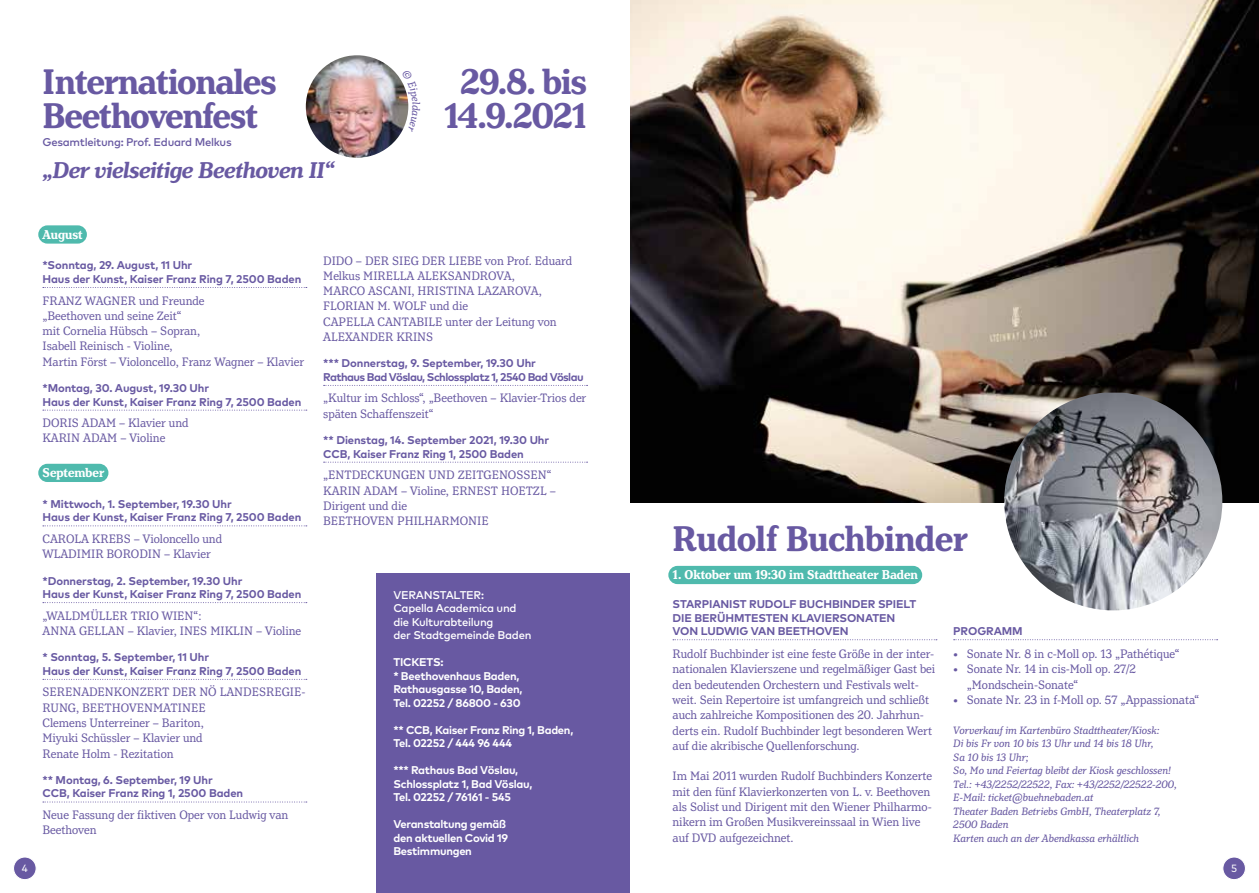
<style>
.page{position:relative;width:1259px;height:893px;background:#fff}
.page>*{position:absolute;margin:0;border:0;box-sizing:border-box;transform-origin:0 0}
.t1{font:700 condensed 37.5px/34.5px "Henriette";letter-spacing:-.02em;color:#6859a2}
.t2{font:700 condensed 37.5px "Henriette";color:#6859a2}
.t3{font:italic 700 24px "Henriette";letter-spacing:-.02em;color:#6859a2}
.t4{font:700 condensed 13.5px "Henriette";color:#fff}
.t5{font:condensed 12.9px/15.3px "Henriette";color:#6859a2}
.t6{font:700 11.25px/13.5px "Mark OT";letter-spacing:-.01em;color:#6859a2}
.t7{font:italic 11.25px/13.5px "Henriette";color:#6859a2}
.t8{font:700 11.25px/13.5px "Mark OT";letter-spacing:-.025em;color:#fff}
.t9{font:700 11.25px/13.5px "Mark OT";letter-spacing:-.05em;color:#6859a2}
.t10{font:500 11.25px/13.5px "Mark OT";letter-spacing:-.025em;color:#fff}
.t11{font:500 11.25px "Mark OT";letter-spacing:-.025em;color:#6859a2}
.t12{font:10.5px "Mark OT";color:#fff}
</style>
<div class="page">
<div style="left:376px;top:573px;width:253px;height:320px;background:#6859a2"></div>
<img style="left:306px;top:55px;width:102px;height:103px;border-radius:51px">
<div style="left:38px;top:225px;width:49px;height:19px;background:#4fbaad;border-radius:9px"></div>
<svg style="left:43px;top:287px;width:264px;height:1px"></svg>
<svg style="left:43px;top:410px;width:264px;height:1px"></svg>
<div style="left:38px;top:464px;width:70px;height:18px;background:#4fbaad;border-radius:9px"></div>
<svg style="left:43px;top:525px;width:264px;height:1px"></svg>
<svg style="left:43px;top:602px;width:264px;height:1px"></svg>
<svg style="left:43px;top:679px;width:264px;height:1px"></svg>
<svg style="left:43px;top:802px;width:264px;height:1px"></svg>
<svg style="left:324px;top:385px;width:263px;height:1px"></svg>
<svg style="left:324px;top:462px;width:263px;height:1px"></svg>
<div style="left:668px;top:566px;width:254px;height:18px;background:#4fbaad;border-radius:9px"></div>
<img style="left:630px;top:0;width:629px;height:502px">
<svg style="left:953px;top:639px;width:264px;height:1px"></svg>
<img style="left:1004px;top:393px;width:218px;height:217px;border-radius:107px">
<svg style="left:673px;top:639px;width:264px;height:1px"></svg>
<div style="left:14px;top:857px;width:22px;height:23px;background:#6859a2;border-radius:50%"></div>
<div style="left:13px;top:856px;width:24px;height:24px;border:1px solid #fff;border-radius:50%"></div>
<div style="left:1222px;top:857px;width:23px;height:23px;background:#6859a2;border-radius:50%"></div>
<div style="left:1222px;top:856px;width:24px;height:24px;border:1px solid #fff;border-radius:50%"></div>
<svg style="left:402px;top:82px;width:7px;height:49px"></svg>
<h1 class="t1" style="left:43px;top:64px;width:236px">Internationales<br>Beethovenfest</h1>
<p class="t11" style="left:43px;top:135px;width:191px">Gesamtleitung: Prof. Eduard Melkus</p>
<h2 class="t3" style="left:43px;top:156px;width:293px">„Der vielseitige Beethoven II“</h2>
<h1 class="t1" style="left:444px;top:64px;width:144px;text-align:center">29.8. bis<br>14.9.2021</h1>
<p class="t4" style="left:43px;top:226px;width:41px">August</p>
<p class="t6" style="left:43px;top:258px;width:260px">*Sonntag, 29. August, 11 Uhr<br>Haus der Kunst, Kaiser Franz Ring 7, 2500 Baden</p>
<p class="t5" style="left:43px;top:293px;width:263px">FRANZ WAGNER und Freunde<br>„Beethoven und seine Zeit“<br>mit Cornelia Hübsch – Sopran,<br>Isabell Reinisch - Violine,<br>Martin Först – Violoncello, Franz Wagner – Klavier</p>
<p class="t6" style="left:43px;top:381px;width:260px">*Montag, 30. August, 19.30 Uhr<br>Haus der Kunst, Kaiser Franz Ring 7, 2500 Baden</p>
<p class="t5" style="left:43px;top:415px;width:147px">DORIS ADAM – Klavier und<br>KARIN ADAM – Violine</p>
<p class="t4" style="left:43px;top:465px;width:63px">September</p>
<p class="t6" style="left:43px;top:497px;width:260px">* Mittwoch, 1. September, 19.30 Uhr<br>Haus der Kunst, Kaiser Franz Ring 7, 2500 Baden</p>
<p class="t5" style="left:43px;top:531px;width:181px">CAROLA KREBS – Violoncello und<br>WLADIMIR BORODIN – Klavier</p>
<p class="t6" style="left:43px;top:573px;width:260px">*Donnerstag, 2. September, 19.30 Uhr<br>Haus der Kunst, Kaiser Franz Ring 7, 2500 Baden</p>
<p class="t5" style="left:43px;top:608px;width:260px">„WALDMÜLLER TRIO WIEN“:<br>ANNA GELLAN – Klavier, INES MIKLIN – Violine</p>
<p class="t6" style="left:43px;top:650px;width:260px">* Sonntag, 5. September, 11 Uhr<br>Haus der Kunst, Kaiser Franz Ring 7, 2500 Baden</p>
<p class="t5" style="left:43px;top:685px;width:264px">SERENADENKONZERT DER NÖ LANDESREGIE-<br>RUNG, BEETHOVENMATINEE<br>Clemens Unterreiner – Bariton,<br>Miyuki Schüssler – Klavier und<br>Renate Holm - Rezitation</p>
<p class="t6" style="left:43px;top:773px;width:202px">** Montag, 6. September, 19 Uhr<br>CCB, Kaiser Franz Ring 1, 2500 Baden</p>
<p class="t5" style="left:43px;top:807px;width:247px">Neue Fassung der fiktiven Oper von Ludwig van<br>Beethoven</p>
<p class="t5" style="left:323px;top:253px;width:251px">DIDO – DER SIEG DER LIEBE von Prof. Eduard<br>Melkus MIRELLA ALEKSANDROVA,<br>MARCO ASCANI, HRISTINA LAZAROVA,<br>FLORIAN M. WOLF und die<br>CAPELLA CANTABILE unter der Leitung von<br>ALEXANDER KRINS</p>
<p class="t9" style="left:323px;top:356px;width:262px">*** Donnerstag, 9. September, 19.30 Uhr<br>Rathaus Bad Vöslau, Schlossplatz 1, 2540 Bad Vöslau</p>
<p class="t5" style="left:323px;top:391px;width:265px">„Kultur im Schloss“, „Beethoven – Klavier-Trios der späten Schaffenszeit“</p>
<p class="t6" style="left:323px;top:433px;width:227px">** Dienstag, 14. September 2021, 19.30 Uhr<br>CCB, Kaiser Franz Ring 1, 2500 Baden</p>
<p class="t5" style="left:323px;top:467px;width:234px">„ENTDECKUNGEN UND ZEITGENOSSEN“<br>KARIN ADAM – Violine, ERNEST HOETZL –<br>Dirigent und die<br>BEETHOVEN PHILHARMONIE</p>
<p class="t10" style="left:393px;top:588px;width:140px">VERANSTALTER:<br>Capella Academica und die Kulturabteilung<br>der Stadtgemeinde Baden</p>
<p class="t8" style="left:393px;top:655px;width:131px">TICKETS:<br>* Beethovenhaus Baden,<br>Rathausgasse 10, Baden,<br>Tel. 02252 / 86800 - 630</p>
<p class="t8" style="left:393px;top:723px;width:181px">** CCB, Kaiser Franz Ring 1, Baden,<br>Tel. 02252 / 444 96 444</p>
<p class="t8" style="left:393px;top:763px;width:140px">*** Rathaus Bad Vöslau,<br>Schlossplatz 1, Bad Vöslau,<br>Tel. 02252 / 76161 - 545</p>
<p class="t8" style="left:393px;top:817px;width:116px">Veranstaltung gemäß den aktuellen Covid 19<br>Bestimmungen</p>
<h1 class="t2" style="left:672px;top:516px;width:297px">Rudolf Buchbinder</h1>
<p class="t4" style="left:672px;top:567px;width:247px">1. Oktober um 19:30 im Stadttheater Baden</p>
<p class="t6" style="left:672px;top:597px;width:245px">STARPIANIST RUDOLF BUCHBINDER SPIELT<br>DIE BERÜHMTESTEN KLAVIERSONATEN<br>VON LUDWIG VAN BEETHOVEN</p>
<p class="t5" style="left:672px;top:646px;width:264px">Rudolf Buchbinder ist eine feste Größe in der inter&shy;nationalen Klavierszene und regelmäßiger Gast bei den bedeutenden Orchestern und Festivals welt&shy;weit. Sein Repertoire ist umfangreich und schließt auch zahlreiche Kompositionen des 20. Jahrhun&shy;derts ein. Rudolf Buchbinder legt besonderen Wert auf die akribische Quellenforschung.</p>
<p class="t5" style="left:672px;top:769px;width:261px">Im Mai 2011 wurden Rudolf Buchbinders Konzerte mit den fünf Klavierkonzerten von L. v. Beethoven als Solist und Dirigent mit den Wiener Philharmo&shy;nikern im Großen Musikvereinssaal in Wien live auf DVD aufgezeichnet.</p>
<p class="t6" style="left:953px;top:624px;width:71px">PROGRAMM</p>
<p class="t5" style="left:953px;top:646px;width:228px">• Sonate Nr. 8 in c-Moll op. 13 „Pathétique“</p>
<p class="t5" style="left:967px;top:661px;width:171px;text-indent:-13px">• Sonate Nr. 14 in cis-Moll op. 27/2 „Mondschein-Sonate“</p>
<p class="t5" style="left:953px;top:692px;width:247px">• Sonate Nr. 23 in f-Moll op. 57 „Appassionata“</p>
<p class="t7" style="left:953px;top:724px;width:225px">Vorverkauf im Kartenbüro Stadttheater/Kiosk:<br>Di bis Fr von 10 bis 13 Uhr und 14 bis 18 Uhr,<br>Sa 10 bis 13 Uhr;<br>So, Mo und Feiertag bleibt der Kiosk geschlossen!<br>Tel.: +43/2252/22522, Fax: +43/2252/22522-200, E-Mail: ticket@buehnebaden.at<br>Theater Baden Betriebs GmbH, Theaterplatz 7, 2500 Baden<br>Karten auch an der Abendkassa erhältlich</p>
<p class="t12" style="left:22px;top:862px;width:8px">4</p>
<p class="t12" style="left:1231px;top:862px;width:8px">5</p>
</div>
